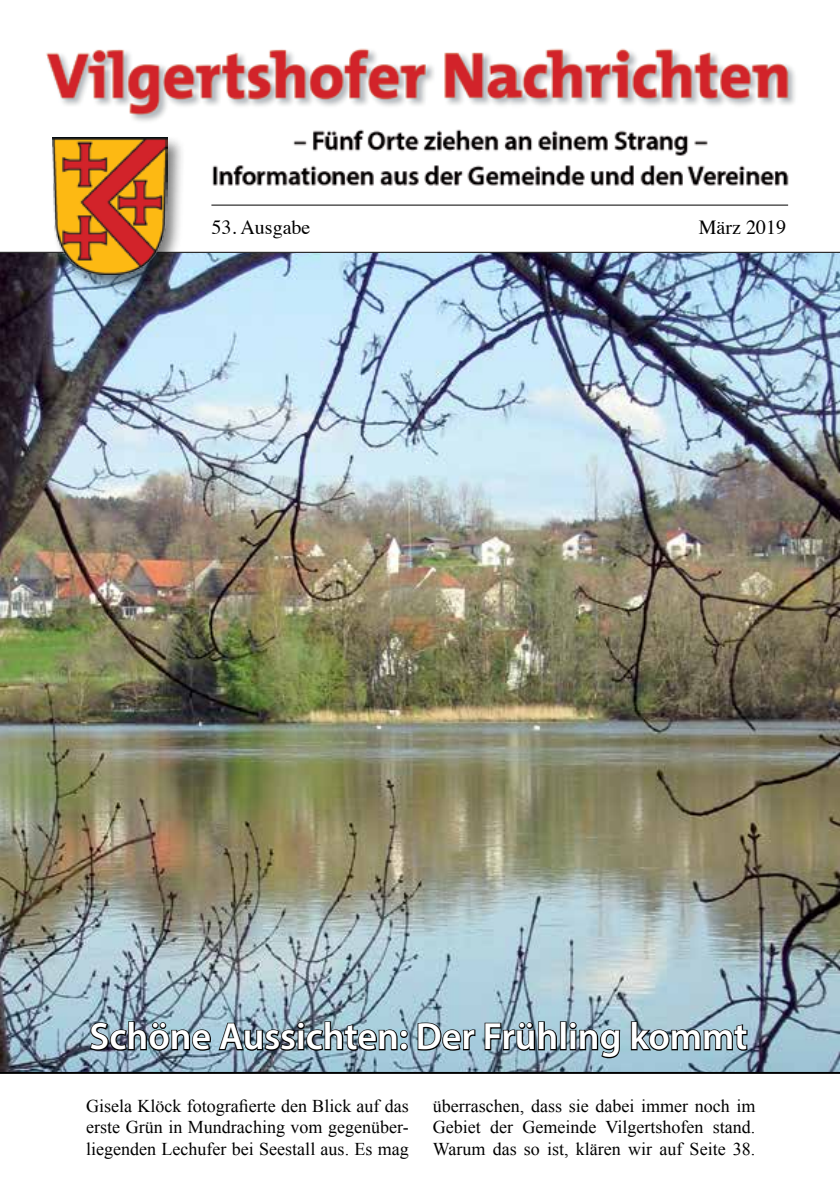
<style>
.page{position:relative;width:840px;height:1191px;background:#fff}
.page>*{position:absolute;margin:0;border:0;box-sizing:border-box;transform-origin:0 0}
.t1{font:600 38px "Myriad Pro";color:#fff}
.t2{font:20px "Times";color:#000}
.t3{font:18px/21.6px "Times New Roman";color:#000;text-align:justify}
</style>
<div class="page">
<img style="left:0;top:253px;width:839px;height:821px">
<svg style="left:0;top:48px;width:839px;height:205px"></svg>
<hr style="left:211px;top:205px;width:576px;height:1px;background:#000">
<div style="left:50px;top:135px;width:136px;height:158px;background:#000;opacity:.5"></div>
<img style="left:52px;top:138px;width:115px;height:136px">
<svg style="left:88px;top:996px;width:208px;height:55px;background:#788f9c"></svg>
<div style="left:297px;top:1029px;width:7px;height:21px;border:2px solid #000"></div>
<div style="left:297px;top:1022px;width:7px;height:7px;border:2px solid #000;border-radius:50%"></div>
<svg style="left:305px;top:1020px;width:93px;height:32px;background:#657b85"></svg>
<div style="left:400px;top:1030px;width:7px;height:8px;border:2px solid #000;border-radius:50%"></div>
<div style="left:400px;top:1042px;width:7px;height:8px;border:2px solid #000;border-radius:50%"></div>
<svg style="left:416px;top:1021px;width:60px;height:30px;background:#6b828c"></svg>
<svg style="left:483px;top:996px;width:74px;height:55px;background:#7d96a3"></svg>
<div style="left:559px;top:1021px;width:7px;height:29px;border:2px solid #000"></div>
<div style="left:569px;top:1029px;width:7px;height:21px;border:2px solid #000"></div>
<div style="left:569px;top:1022px;width:7px;height:7px;border:2px solid #000;border-radius:50%"></div>
<svg style="left:577px;top:1028px;width:43px;height:46px;background:#6e8692"></svg>
<svg style="left:629px;top:1020px;width:119px;height:32px;background:#6e858f"></svg>
<p class="t2" style="left:211px;top:209px;width:100px">53. Ausgabe</p>
<p class="t2" style="left:698px;top:209px;width:89px">März 2019</p>
<h1 class="t1" style="left:89px;top:1012px;width:659px">Schöne Aussichten: Der Frühling kommt</h1>
<p class="t3" style="left:86px;top:1094px;width:324px">Gisela Klöck fotografierte den Blick auf das erste Grün in Mundraching vom gegenüber&shy;liegenden Lechufer bei Seestall aus. Es mag</p>
<p class="t3" style="left:432px;top:1094px;width:324px">überraschen, dass sie dabei immer noch im Gebiet der Gemeinde Vilgertshofen stand.<br>Warum das so ist, klären wir auf Seite 38.</p>
</div>
